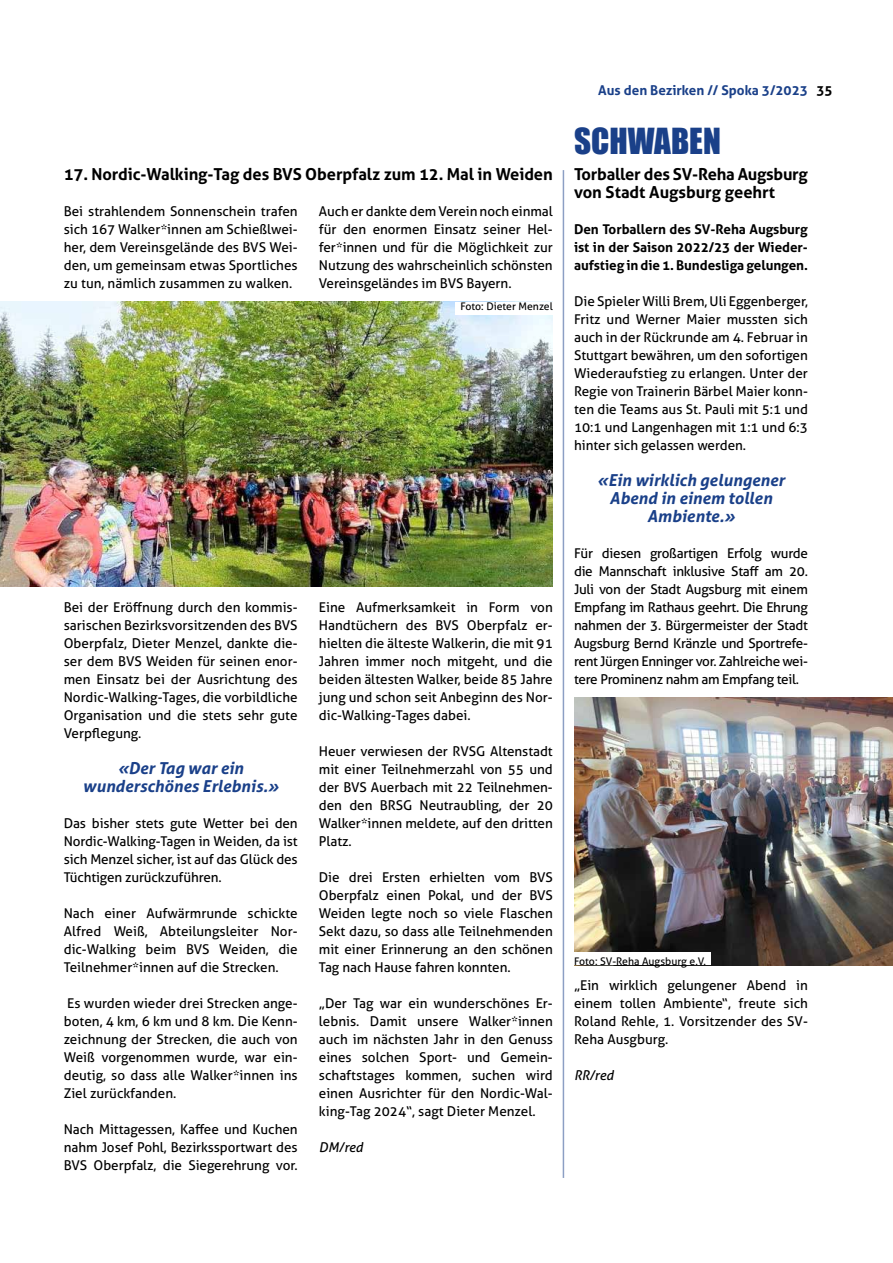
<style>
.page{position:relative;width:893px;height:1263px;background:#fff}
.page>*{position:absolute;margin:0;border:0;box-sizing:border-box;transform-origin:0 0}
.t1{font:33px "Impact";color:#1a4089}
.t2{font:700 16.5px/18px "Aller";letter-spacing:-.005em;color:#000}
.t3{font:italic 700 16.5px/18px "Aller";color:#1a4089;text-align:center}
.t4{font:13.5px/18px "Aller";letter-spacing:-.005em;color:#000;text-align:justify}
.t5{font:700 13.5px/18px "Aller";letter-spacing:-.005em;color:#000;text-align:justify}
.t6{font:700 13.5px "Aller";color:#1a4089}
.t7{font:italic 13.5px "Aller";color:#000}
.t8{font:10.5px "Aller";color:#000}
.s1{color:#000}
</style>
<div class="page">
<img style="left:574px;top:697px;width:319px;height:268px">
<div style="left:574px;top:952px;width:136px;height:13px;background:#fff"></div>
<img style="left:0;top:302px;width:553px;height:285px">
<hr style="left:563px;top:170px;width:1px;height:1008px;background:#1a4089">
<div style="left:455px;top:302px;width:98px;height:13px;background:#fff"></div>
<p class="t2" style="left:64px;top:165px;width:491px">17. Nordic-Walking-Tag des BVS Oberpfalz zum 12. Mal in Weiden</p>
<p class="t4" style="left:64px;top:202px;width:235px">Bei strahlendem Sonnenschein trafen sich 167 Walker*innen am Schießlwei&shy;her, dem Vereinsgelände des BVS Wei&shy;den, um gemeinsam etwas Sportliches zu tun, nämlich zusammen zu walken.</p>
<p class="t4" style="left:319px;top:202px;width:235px">Auch er dankte dem Verein noch einmal für den enormen Einsatz seiner Hel&shy;fer*innen und für die Möglichkeit zur Nutzung des wahrscheinlich schönsten Vereinsgeländes im BVS Bayern.</p>
<p class="t8" style="left:460px;top:300px;width:94px">Foto: Dieter Menzel</p>
<p class="t4" style="left:64px;top:598px;width:235px">Bei der Eröffnung durch den kommis&shy;sarischen Bezirksvorsitzenden des BVS Oberpfalz, Dieter Menzel, dankte die&shy;ser dem BVS Weiden für seinen enor&shy;men Einsatz bei der Ausrichtung des Nordic-Walking-Tages, die vorbildliche Organisation und die stets sehr gute Verpflegung.</p>
<p class="t3" style="left:83px;top:759px;width:198px">«Der Tag war ein wunderschönes Erlebnis.»</p>
<p class="t4" style="left:64px;top:814px;width:235px">Das bisher stets gute Wetter bei den Nordic-Walking-Tagen in Weiden, da ist sich Menzel sicher, ist auf das Glück des Tüchtigen zurückzuführen.</p>
<p class="t4" style="left:64px;top:904px;width:235px">Nach einer Aufwärmrunde schickte Alfred Weiß, Abteilungsleiter Nor&shy;dic-Walking beim BVS Weiden, die Teilnehmer*innen auf die Strecken.</p>
<p class="t4" style="left:64px;top:994px;width:235px">Es wurden wieder drei Strecken ange&shy;boten, 4 km, 6 km und 8 km. Die Kenn&shy;zeichnung der Strecken, die auch von Weiß vorgenommen wurde, war ein&shy;deutig, so dass alle Walker*innen ins Ziel zurückfanden.</p>
<p class="t4" style="left:64px;top:1120px;width:235px">Nach Mittagessen, Kaffee und Kuchen nahm Josef Pohl, Bezirkssportwart des BVS Oberpfalz, die Siegerehrung vor.</p>
<p class="t4" style="left:319px;top:598px;width:235px">Eine Aufmerksamkeit in Form von Handtüchern des BVS Oberpfalz er&shy;hielten die älteste Walkerin, die mit 91<br>Jahren immer noch mitgeht, und die beiden ältesten Walker, beide 85 Jahre jung und schon seit Anbeginn des Nor&shy;dic-Walking-Tages dabei.</p>
<p class="t4" style="left:319px;top:742px;width:235px">Heuer verwiesen der RVSG Altenstadt mit einer Teilnehmerzahl von 55 und der BVS Auerbach mit 22 Teilnehmen&shy;den den BRSG Neutraubling, der 20<br>Walker*innen meldete, auf den dritten Platz.</p>
<p class="t4" style="left:319px;top:868px;width:235px">Die drei Ersten erhielten vom BVS Oberpfalz einen Pokal, und der BVS Weiden legte noch so viele Flaschen Sekt dazu, so dass alle Teilnehmenden mit einer Erinnerung an den schönen Tag nach Hause fahren konnten.</p>
<p class="t4" style="left:319px;top:994px;width:235px">„Der Tag war ein wunderschönes Er&shy;lebnis. Damit unsere Walker*innen auch im nächsten Jahr in den Genuss eines solchen Sport- und Gemein&shy;schaftstages kommen, suchen wird einen Ausrichter für den Nordic-Wal&shy;king-Tag 2024“, sagt Dieter Menzel.</p>
<p class="t7" style="left:319px;top:1139px;width:46px">DM/red</p>
<p class="t6" style="left:598px;top:82px;width:236px">Aus den Bezirken // Spoka 3/2023 <span class="s1">35</span></p>
<h1 class="t1" style="left:574px;top:115px;width:148px">SCHWABEN</h1>
<p class="t2" style="left:574px;top:165px;width:235px">Torballer des SV-Reha Augsburg von Stadt Augsburg geehrt</p>
<p class="t5" style="left:574px;top:220px;width:235px">Den Torballern des SV-Reha Augsburg ist in der Saison 2022/23 der Wieder&shy;aufstieg in die 1. Bundesliga gelungen.</p>
<p class="t4" style="left:574px;top:292px;width:235px">Die Spieler Willi Brem, Uli Eggenberger, Fritz und Werner Maier mussten sich auch in der Rückrunde am 4. Februar in Stuttgart bewähren, um den sofortigen Wiederaufstieg zu erlangen. Unter der Regie von Trainerin Bärbel Maier konn&shy;ten die Teams aus St. Pauli mit 5:1 und 10:1 und Langenhagen mit 1:1 und 6:3 hinter sich gelassen werden.</p>
<p class="t3" style="left:597px;top:471px;width:189px">«Ein wirklich gelungener<br>Abend in einem tollen<br>Ambiente.»</p>
<p class="t4" style="left:574px;top:544px;width:235px">Für diesen großartigen Erfolg wurde die Mannschaft inklusive Staff am 20.<br>Juli von der Stadt Augsburg mit einem Empfang im Rathaus geehrt. Die Ehrung nahmen der 3. Bürgermeister der Stadt Augsburg Bernd Kränzle und Sportrefe&shy;rent Jürgen Enninger vor. Zahlreiche wei&shy;tere Prominenz nahm am Empfang teil.</p>
<p class="t8" style="left:574px;top:955px;width:133px">Foto: SV-Reha Augsburg e.V.</p>
<p class="t4" style="left:574px;top:976px;width:235px">„Ein wirklich gelungener Abend in einem tollen Ambiente“, freute sich Roland Rehle, 1. Vorsitzender des SV-Reha Ausgburg.</p>
<p class="t7" style="left:574px;top:1067px;width:41px">RR/red</p>
</div>
